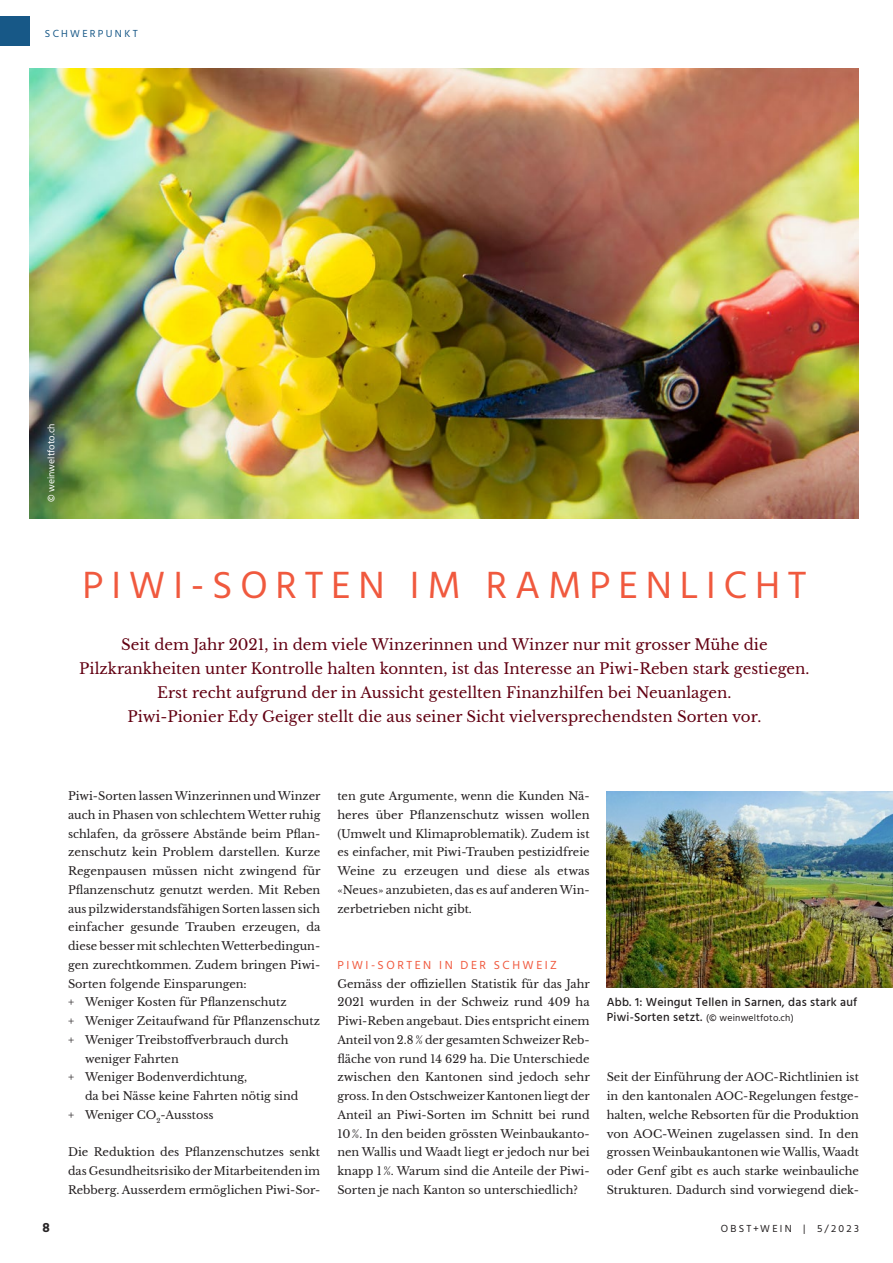
<style>
.page{position:relative;width:893px;height:1263px;background:#fff}
.page>*{position:absolute;margin:0;border:0;box-sizing:border-box;transform-origin:0 0}
.t1{font:39px "Hind";letter-spacing:.2em;color:#f0593e}
.t2{font:15px/24px "Libre Baskerville";color:#620012;text-align:center}
.t3{font:700 13.5px "Hind";color:#282526}
.t4{font:500 12px "Hind";letter-spacing:.02em;color:#231f20}
.t5{font:12px "Hind";letter-spacing:.205em;color:#f0593e}
.t6{font:11.25px/18.8px "Libre Baskerville";color:#231f20;text-align:justify}
.t7{font:10.5px "Hind";letter-spacing:.215em;color:#231f20}
.t8{font:10.5px "Hind";letter-spacing:.215em;color:#175887}
.t9{font:9.75px "Hind";letter-spacing:.02em;color:#231f20}
.t10{font:9.75px "Hind";color:#fff}
.s1{font-weight:500;font-size:12px}
</style>
<div class="page">
<div style="left:0;top:16px;width:30px;height:30px;background:#175887"></div>
<img style="left:30px;top:68px;width:829px;height:451px">
<img style="left:607px;top:791px;width:286px;height:197px">
<p class="t8" style="left:45px;top:27px;width:95px">SCHWERPUNKT</p>
<p class="t10" style="left:45px;top:502px;width:80px;rotate:-90deg">© weinweltfoto.ch</p>
<h1 class="t1" style="left:82px;top:561px;width:726px">PIWI-SORTEN IM RAMPENLICHT</h1>
<p class="t2" style="left:79px;top:633px;width:732px">Seit dem Jahr 2021, in dem viele Winzerinnen und Winzer nur mit grosser Mühe die Pilzkrankheiten unter Kontrolle halten konnten, ist das Interesse an Piwi-Reben stark gestiegen.<br>Erst recht aufgrund der in Aussicht gestellten Finanzhilfen bei Neuanlagen.<br>Piwi-Pionier Edy Geiger stellt die aus seiner Sicht vielversprechendsten Sorten vor.</p>
<p class="t6" style="left:68px;top:787px;width:254px">Piwi-Sorten lassen Winzerinnen und Winzer</p>
<p class="t6" style="left:68px;top:805px;width:254px">auch in Phasen von schlechtem Wetter ruhig</p>
<p class="t6" style="left:68px;top:824px;width:254px">schlafen, da grössere Abstände beim Pflan-</p>
<p class="t6" style="left:68px;top:843px;width:254px">zenschutz kein Problem darstellen. Kurze</p>
<p class="t6" style="left:68px;top:862px;width:254px">Regenpausen müssen nicht zwingend für</p>
<p class="t6" style="left:68px;top:880px;width:254px">Pflanzenschutz genutzt werden. Mit Reben</p>
<p class="t6" style="left:68px;top:899px;width:254px">aus pilzwiderstandsfähigen Sorten lassen sich</p>
<p class="t6" style="left:68px;top:918px;width:254px">einfacher gesunde Trauben erzeugen, da</p>
<p class="t6" style="left:68px;top:937px;width:254px">diese besser mit schlechten Wetterbedingun-</p>
<p class="t6" style="left:68px;top:955px;width:254px">gen zurechtkommen. Zudem bringen Piwi-</p>
<p class="t6" style="left:68px;top:974px;width:180px">Sorten folgende Einsparungen:</p>
<p class="t6" style="left:68px;top:993px;width:220px">+ Weniger Kosten für Pflanzenschutz</p>
<p class="t6" style="left:68px;top:1012px;width:253px">+ Weniger Zeitaufwand für Pflanzenschutz</p>
<p class="t6" style="left:68px;top:1031px;width:222px">+ Weniger Treibstoffverbrauch durch</p>
<p class="t6" style="left:85px;top:1049px;width:95px">weniger Fahrten</p>
<p class="t6" style="left:68px;top:1068px;width:181px">+ Weniger Bodenverdichtung,</p>
<p class="t6" style="left:85px;top:1087px;width:215px">da bei Nässe keine Fahrten nötig sind</p>
<p class="t6" style="left:68px;top:1106px;width:147px">+ Weniger CO<sub>2</sub>-Ausstoss</p>
<p class="t6" style="left:68px;top:1143px;width:254px">Die Reduktion des Pflanzenschutzes senkt das Gesundheitsrisiko der Mitarbeitenden im Rebberg. Ausserdem ermöglichen Piwi-Sor-</p>
<p class="t6" style="left:337px;top:787px;width:254px">ten gute Argumente, wenn die Kunden Nä&shy;heres über Pflanzenschutz wissen wollen (Umwelt und Klimaproblematik). Zudem ist es einfacher, mit Piwi-Trauben pestizidfreie Weine zu erzeugen und diese als etwas «Neues» anzubieten, das es auf anderen Win&shy;zerbetrieben nicht gibt.</p>
<p class="t5" style="left:337px;top:958px;width:221px">PIWI-SORTEN IN DER SCHWEIZ</p>
<p class="t6" style="left:337px;top:974px;width:254px">Gemäss der offiziellen Statistik für das Jahr 2021 wurden in der Schweiz rund 409 ha Piwi-Reben angebaut. Dies entspricht einem Anteil von 2.8 % der gesamten Schweizer Reb&shy;fläche von rund 14 629 ha. Die Unterschiede zwischen den Kantonen sind jedoch sehr gross. In den Ostschweizer Kantonen liegt der Anteil an Piwi-Sorten im Schnitt bei rund 10%. In den beiden grössten Weinbaukanto&shy;nen Wallis und Waadt liegt er jedoch nur bei knapp 1%. Warum sind die Anteile der Piwi-Sorten je nach Kanton so unterschiedlich?</p>
<p class="t4" style="left:607px;top:995px;width:252px">Abb. 1: Weingut Tellen in Sarnen, das stark auf</p>
<p class="t9" style="left:607px;top:1012px;width:189px"><span class="s1">Piwi-Sorten setzt.</span> (© weinweltfoto.ch)</p>
<p class="t6" style="left:607px;top:1068px;width:254px">Seit der Einführung der AOC-Richtlinien ist in den kantonalen AOC-Regelungen festge&shy;halten, welche Rebsorten für die Produktion von AOC-Weinen zugelassen sind. In den grossen Weinbaukantonen wie Wallis, Waadt oder Genf gibt es auch starke weinbauliche Strukturen. Dadurch sind vorwiegend diek-</p>
<p class="t3" style="left:43px;top:1219px;width:9px">8</p>
<p class="t7" style="left:721px;top:1222px;width:140px">OBST+WEIN | 5/2023</p>
</div>
